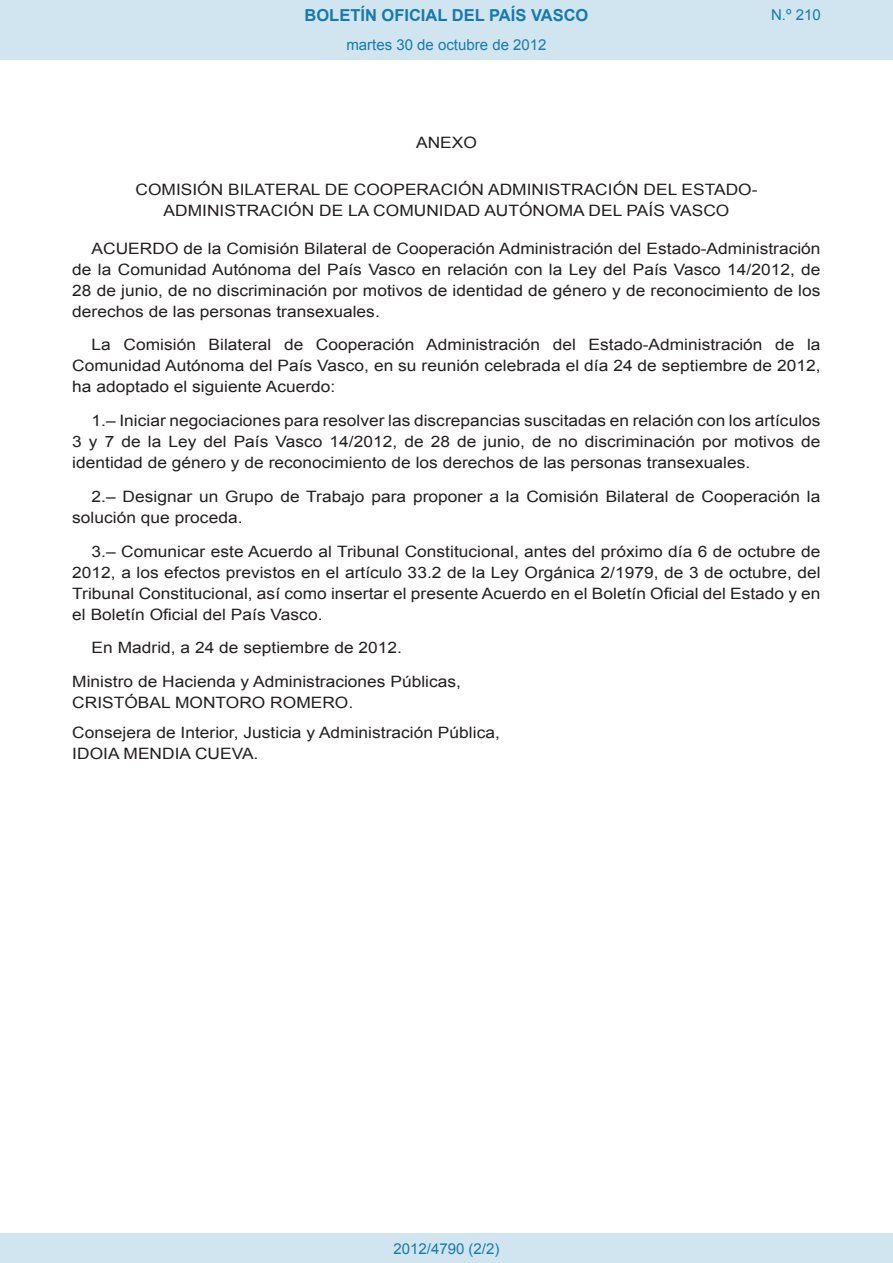
<style>
.page{position:relative;width:893px;height:1263px;background:#fff}
.page>*{position:absolute;margin:0;border:0;box-sizing:border-box;transform-origin:0 0}
.t1{font:700 16.5px "Arial";color:#1879ad}
.BOPVDetalle{font:15.6px/21px "Arial";color:#231f20;text-align:justify;scale:1.11 1}
.BOPVClave{font:15.6px/21px "Arial";color:#231f20;text-align:center;scale:1.11 1}
.BOPVFirmaPuesto{font:15.6px "Arial";color:#231f20;scale:1.11 1}
.BOPVFirmaNombre{font:15.6px "Arial";color:#231f20;scale:1.11 1}
.BOPVFirmaLugFec{font:15.6px "Arial";color:#231f20;scale:1.11 1}
.Paginacion_Centro{font:15px "Arial";color:#1879ad}
</style>
<div class="page">
<div style="left:0;top:0;width:893px;height:60px;background:#d0e5f0"></div>
<div style="left:0;top:1233px;width:893px;height:30px;background:#d0e5f0"></div>
<p class="t1" style="left:305px;top:4px;width:285px">BOLETÍN OFICIAL DEL PAÍS VASCO</p>
<p class="Paginacion_Centro" style="left:346px;top:35px;width:202px">martes 30 de octubre de 2012</p>
<p class="Paginacion_Centro" style="left:771px;top:5px;width:51px">N.º 210</p>
<p class="BOPVClave" style="left:416px;top:132px;width:56px">ANEXO</p>
<p class="BOPVClave" style="left:135px;top:179px;width:562px">COMISIÓN BILATERAL DE COOPERACIÓN ADMINISTRACIÓN DEL ESTADO-<br>ADMINISTRACIÓN DE LA COMUNIDAD AUTÓNOMA DEL PAÍS VASCO</p>
<p class="BOPVDetalle" style="left:72px;top:238px;width:676px;text-indent:19px">ACUERDO de la Comisión Bilateral de Cooperación Administración del Estado-Administración de la Comunidad Autónoma del País Vasco en relación con la Ley del País Vasco 14/2012, de 28 de junio, de no discriminación por motivos de identidad de género y de reconocimiento de los derechos de las personas transexuales.</p>
<p class="BOPVDetalle" style="left:72px;top:335px;width:676px;text-indent:19px">La Comisión Bilateral de Cooperación Administración del Estado-Administración de la Comunidad Autónoma del País Vasco, en su reunión celebrada el día 24 de septiembre de 2012, ha adoptado el siguiente Acuerdo:</p>
<p class="BOPVDetalle" style="left:72px;top:410px;width:676px;text-indent:19px">1.– Iniciar negociaciones para resolver las discrepancias suscitadas en relación con los artículos 3 y 7 de la Ley del País Vasco 14/2012, de 28 de junio, de no discriminación por motivos de identidad de género y de reconocimiento de los derechos de las personas transexuales.</p>
<p class="BOPVDetalle" style="left:72px;top:486px;width:676px;text-indent:19px">2.– Designar un Grupo de Trabajo para proponer a la Comisión Bilateral de Cooperación la solución que proceda.</p>
<p class="BOPVDetalle" style="left:72px;top:541px;width:676px;text-indent:19px">3.– Comunicar este Acuerdo al Tribunal Constitucional, antes del próximo día 6 de octubre de 2012, a los efectos previstos en el artículo 33.2 de la Ley Orgánica 2/1979, de 3 de octubre, del Tribunal Constitucional, así como insertar el presente Acuerdo en el Boletín Oficial del Estado y en el Boletín Oficial del País Vasco.</p>
<p class="BOPVFirmaLugFec" style="left:92px;top:638px;width:281px">En Madrid, a 24 de septiembre de 2012.</p>
<p class="BOPVFirmaPuesto" style="left:72px;top:671px;width:352px">Ministro de Hacienda y Administraciones Públicas,</p>
<p class="BOPVFirmaNombre" style="left:72px;top:692px;width:255px">CRISTÓBAL MONTORO ROMERO.</p>
<p class="BOPVFirmaPuesto" style="left:72px;top:722px;width:387px">Consejera de Interior, Justicia y Administración Pública,</p>
<p class="BOPVFirmaNombre" style="left:72px;top:743px;width:169px">IDOIA MENDIA CUEVA.</p>
<p class="Paginacion_Centro" style="left:393px;top:1238px;width:107px">2012/4790 (2/2)</p>
</div>
